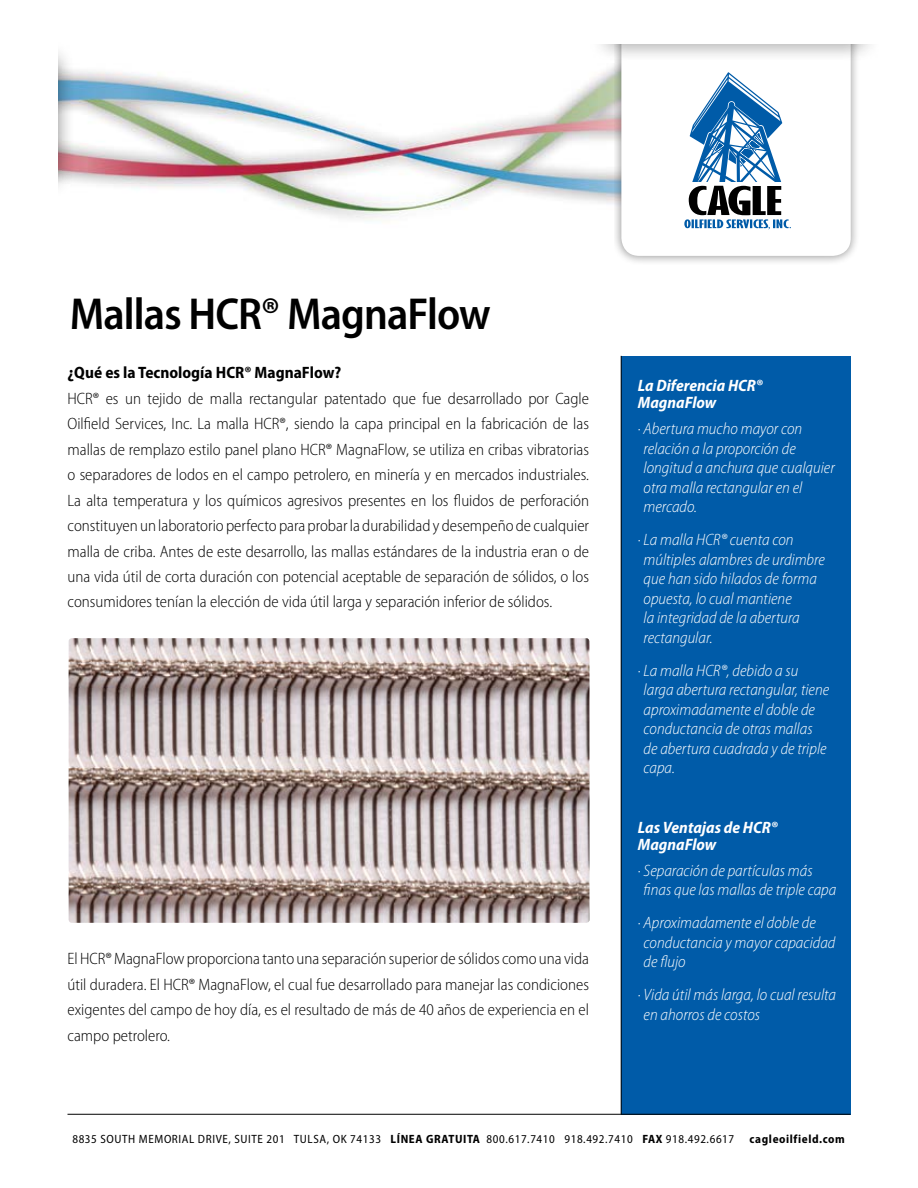
<style>
.page{position:relative;width:918px;height:1188px;background:#fff}
.page>*{position:absolute;margin:0;border:0;box-sizing:border-box;transform-origin:0 0}
.t1{font:600 semi-condensed 45px "Myriad Pro";letter-spacing:-.02em;color:#000}
.t2{font:300 semi-condensed 16.5px/25.5px "Myriad Pro";color:#000;text-align:justify}
.t3{font:italic 300 semi-condensed 16.5px/19.5px "Myriad Pro";color:#fff}
.t4{font:italic 700 semi-condensed 16.5px/16.5px "Myriad Pro";color:#fff}
.t5{font:700 semi-condensed 16.5px "Myriad Pro";color:#000}
.t6{font:semi-condensed 12px "Myriad Pro";letter-spacing:.05em;color:#000}
.t7{font:700 semi-condensed 12px "Myriad Pro";letter-spacing:.05em;color:#000}
.s1{font-weight:700}
</style>
<div class="page">
<img style="left:75px;top:63px;width:540px;height:157px">
<div style="left:615px;top:30px;width:245px;height:235px;background:#000;opacity:.43"></div>
<svg style="left:621px;top:62px;width:230px;height:194px"></svg>
<div style="left:621px;top:356px;width:229px;height:758px;background:#005ba8"></div>
<hr style="left:621px;top:356px;width:1px;height:758px;background:#000">
<hr style="left:68px;top:1114px;width:782px;height:1px;background:#000">
<img style="left:69px;top:638px;width:521px;height:285px">
<svg style="left:684px;top:72px;width:107px;height:157px"></svg>
<div style="left:9px;top:40px;width:66px;height:158px;background:#000;opacity:.61"></div>
<div style="left:6px;top:6px;width:51px;height:226px;background:#fff"></div>
<div style="left:589px;top:10px;width:293px;height:52px;background:#000;opacity:.61"></div>
<div style="left:497px;top:10px;width:403px;height:34px;background:#fff"></div>
<h1 class="t1" style="left:70px;top:289px;width:422px">Mallas HCR® MagnaFlow</h1>
<p class="t5" style="left:68px;top:363px;width:275px">¿Qué es la Tecnología HCR® MagnaFlow?</p>
<p class="t2" style="left:68px;top:386px;width:523px">HCR® es un tejido de malla rectangular patentado que fue desarrollado por Cagle Oilfield Services, Inc. La malla HCR®, siendo la capa principal en la fabricación de las mallas de remplazo estilo panel plano HCR® MagnaFlow, se utiliza en cribas vibratorias o separadores de lodos en el campo petrolero, en minería y en mercados industriales.<br>La alta temperatura y los químicos agresivos presentes en los fluidos de perforación constituyen un laboratorio perfecto para probar la durabilidad y desempeño de cualquier malla de criba. Antes de este desarrollo, las mallas estándares de la industria eran o de una vida útil de corta duración con potencial aceptable de separación de sólidos, o los consumidores tenían la elección de vida útil larga y separación inferior de sólidos.</p>
<p class="t2" style="left:68px;top:947px;width:523px">El HCR® MagnaFlow proporciona tanto una separación superior de sólidos como una vida útil duradera. El HCR® MagnaFlow, el cual fue desarrollado para manejar las condiciones exigentes del campo de hoy día, es el resultado de más de 40 años de experiencia en el campo petrolero.</p>
<p class="t4" style="left:638px;top:378px;width:126px">La Diferencia HCR®<br>MagnaFlow</p>
<p class="t3" style="left:644px;top:419px;width:193px;text-indent:-6px">· Abertura mucho mayor con relación a la proporción de longitud a anchura que cualquier otra malla rectangular en el mercado.</p>
<p class="t3" style="left:644px;top:530px;width:183px;text-indent:-6px">· La malla HCR® cuenta con múltiples alambres de urdimbre que han sido hilados de forma opuesta, lo cual mantiene<br>la integridad de la abertura rectangular.</p>
<p class="t3" style="left:644px;top:661px;width:187px;text-indent:-6px">· La malla HCR®, debido a su larga abertura rectangular, tiene aproximadamente el doble de conductancia de otras mallas de abertura cuadrada y de triple capa.</p>
<p class="t4" style="left:638px;top:820px;width:141px">Las Ventajas de HCR®<br>MagnaFlow</p>
<p class="t3" style="left:644px;top:861px;width:194px;text-indent:-6px">· Separación de partículas más finas que las mallas de triple capa</p>
<p class="t3" style="left:644px;top:914px;width:193px;text-indent:-6px">· Aproximadamente el doble de conductancia y mayor capacidad de flujo</p>
<p class="t3" style="left:644px;top:986px;width:194px;text-indent:-6px">· Vida útil más larga, lo cual resulta en ahorros de costos</p>
<p class="t6" style="left:72px;top:1133px;width:663px">8835 SOUTH MEMORIAL DRIVE, SUITE 201 TULSA, OK 74133 <span class="s1">LÍNEA GRATUITA</span> 800.617.7410 918.492.7410 <span class="s1">FAX</span> 918.492.6617</p>
<p class="t7" style="left:750px;top:1133px;width:97px">cagleoilfield.com</p>
</div>
